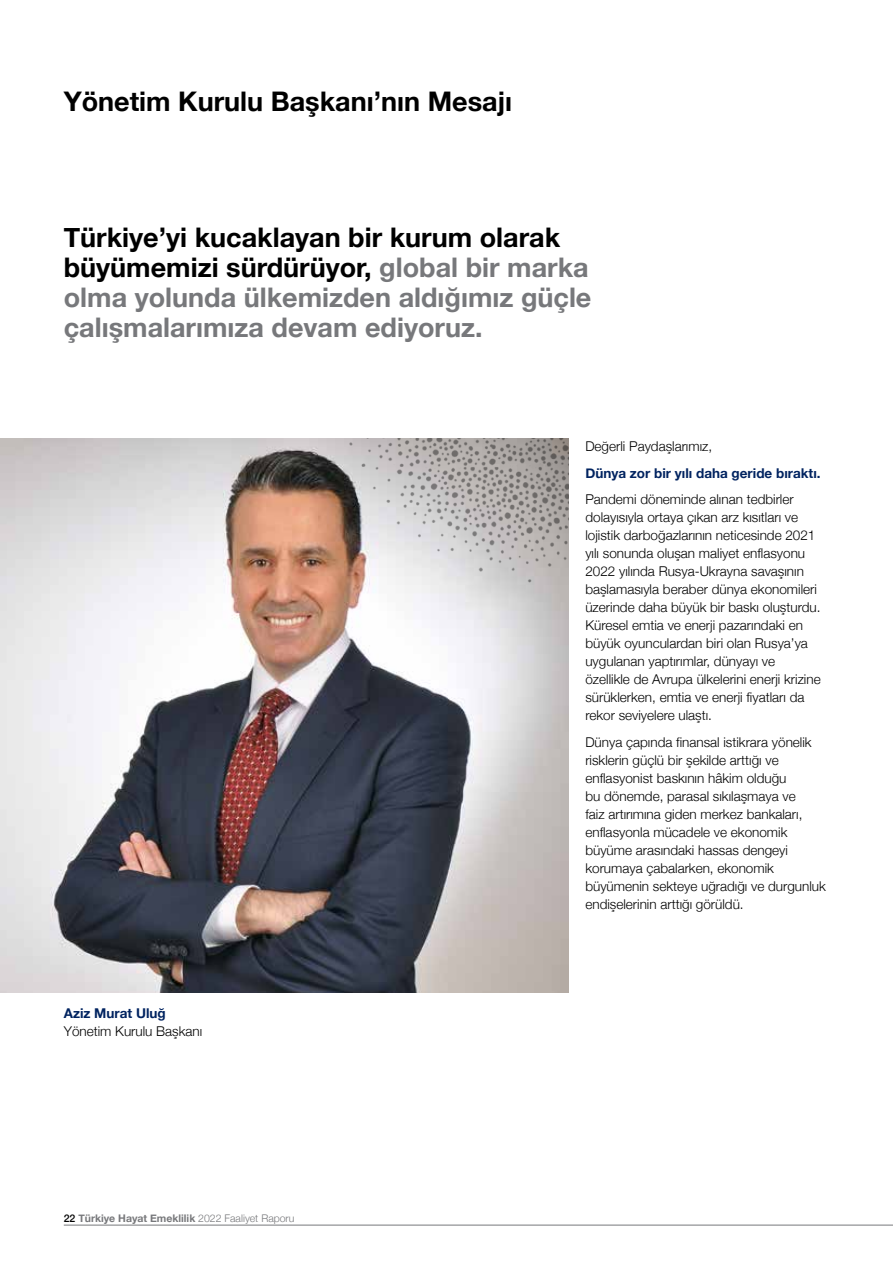
<style>
.page{position:relative;width:893px;height:1263px;background:#fff}
.page>*{position:absolute;margin:0;border:0;box-sizing:border-box;transform-origin:0 0}
.t1{font:700 27px/30px "Helvetica Neue";color:#77787b}
.t2{font:700 27px "Helvetica Neue";color:#000}
.t3{font:300 13.5px/18px "Helvetica Neue";color:#000}
.t4{font:700 13.5px "Helvetica Neue";color:#002360}
.t5{font:700 10.5px "Helvetica Neue";color:#77787b}
.s1{color:#000}
.s2{font-weight:500;color:#000}
.s3{font-weight:300}
</style>
<div class="page">
<img style="left:0;top:438px;width:568px;height:555px">
<img style="left:344px;top:438px;width:224px;height:149px">
<hr style="left:64px;top:1225px;width:829px;height:1px;background:#77787b">
<h1 class="t2" style="left:64px;top:81px;width:450px">Yönetim Kurulu Başkanı’nın Mesajı</h1>
<h1 class="t1" style="left:64px;top:224px;width:529px"><span class="s1">Türkiye’yi kucaklayan bir kurum olarak büyümemizi sürdürüyor,</span> global bir marka olma yolunda ülkemizden aldığımız güçle çalışmalarımıza devam ediyoruz.</h1>
<p class="t4" style="left:64px;top:1002px;width:103px">Aziz Murat Uluğ</p>
<p class="t3" style="left:64px;top:1021px;width:140px">Yönetim Kurulu Başkanı</p>
<p class="t5" style="left:64px;top:1210px;width:232px"><span class="s2">22</span> Türkiye Hayat Emeklilik <span class="s3">2022 Faaliyet Raporu</span></p>
<p class="t3" style="left:585px;top:436px;width:128px">Değerli Paydaşlarımız,</p>
<p class="t4" style="left:585px;top:462px;width:237px">Dünya zor bir yılı daha geride bıraktı.</p>
<p class="t3" style="left:585px;top:489px;width:237px">Pandemi döneminde alınan tedbirler dolayısıyla ortaya çıkan arz kısıtları ve lojistik darboğazlarının neticesinde 2021 yılı sonunda oluşan maliyet enflasyonu 2022 yılında Rusya-Ukrayna savaşının başlamasıyla beraber dünya ekonomileri üzerinde daha büyük bir baskı oluşturdu.<br>Küresel emtia ve enerji pazarındaki en büyük oyunculardan biri olan Rusya’ya uygulanan yaptırımlar, dünyayı ve özellikle de Avrupa ülkelerini enerji krizine sürüklerken, emtia ve enerji fiyatları da rekor seviyelere ulaştı.</p>
<p class="t3" style="left:585px;top:732px;width:242px">Dünya çapında finansal istikrara yönelik risklerin güçlü bir şekilde arttığı ve enflasyonist baskının hâkim olduğu<br>bu dönemde, parasal sıkılaşmaya ve<br>faiz artırımına giden merkez bankaları, enflasyonla mücadele ve ekonomik büyüme arasındaki hassas dengeyi korumaya çabalarken, ekonomik büyümenin sekteye uğradığı ve durgunluk endişelerinin arttığı görüldü.</p>
</div>
